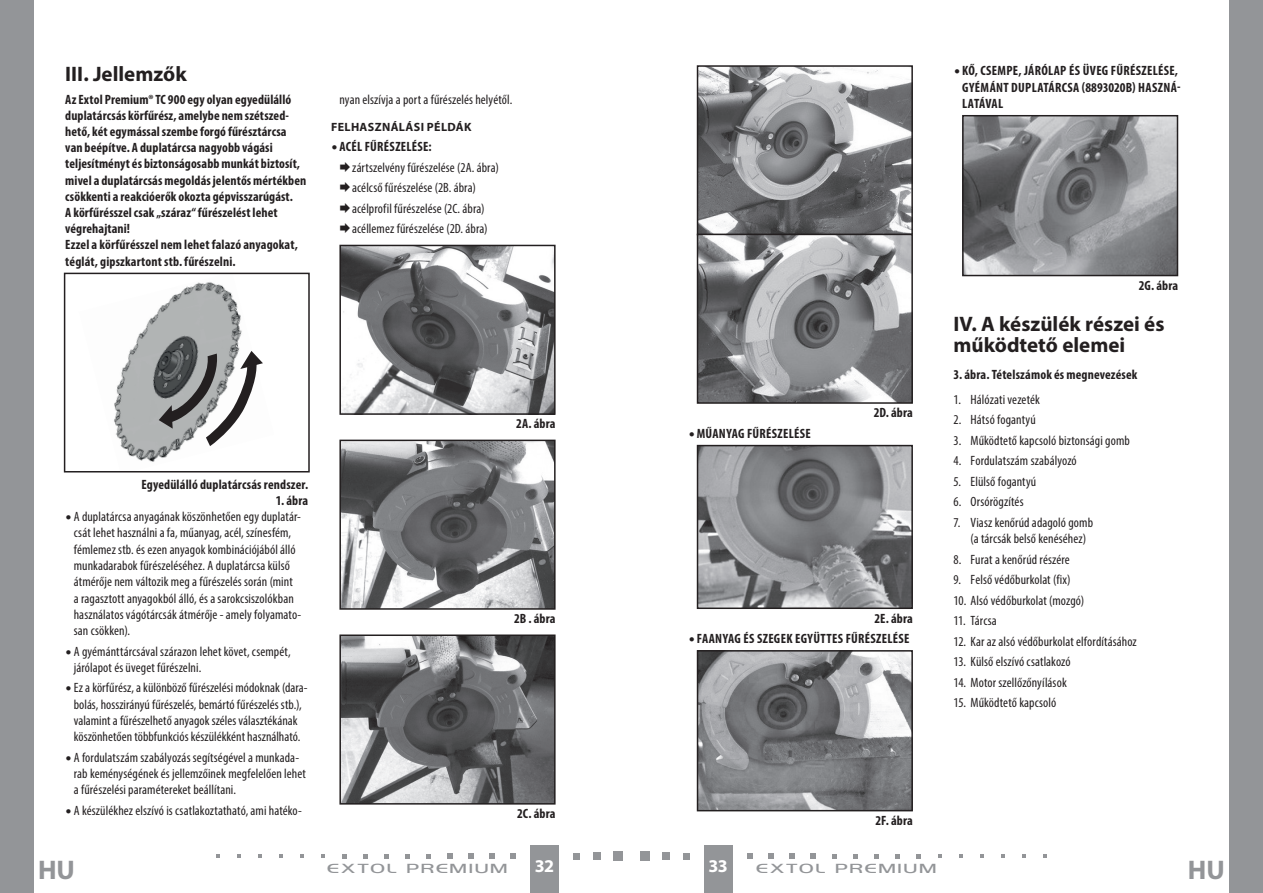
<style>
.page{position:relative;width:1263px;height:893px;background:#fff}
.page>*{position:absolute;margin:0;border:0;box-sizing:border-box;transform-origin:0 0}
.t1{font:700 27px "Myriad Pro";color:#939598}
.oddíl{font:700 21px/21px "Myriad Pro";color:#231f20}
.t2{font:700 18px "Myriad Pro";color:#fff}
.body_číslované{font:condensed 13.5px/16.2px "Myriad Pro";letter-spacing:.005em;color:#231f20}
.Normální_Italic{font:700 condensed 13.5px/16.2px "Myriad Pro";letter-spacing:.01em;color:#231f20}
.Normální{font:700 condensed 13.5px "Myriad Pro";letter-spacing:.01em;color:#231f20}
.t3{font:12px "Highland Gothic Light Medium CE";letter-spacing:.12em;color:#939598;scale:1.5 1}
.subtitulek{font:700 12px "Myriad Pro";letter-spacing:.03em;color:#231f20}
.s1{font-family:"PF Din Text Comp Pro";font-stretch:normal}
.s2{font-family:"PF Din Text Comp Pro";font-weight:700;font-stretch:normal}
</style>
<div class="page">
<div style="left:0;top:0;width:34px;height:893px;background:#939598"></div>
<div style="left:1229px;top:0;width:34px;height:893px;background:#939598"></div>
<div style="left:704px;top:844px;width:29px;height:49px;background:#939598"></div>
<div style="left:530px;top:844px;width:28px;height:49px;background:#939598"></div>
<div style="left:640px;top:851px;width:9px;height:10px;background:#939598"></div>
<div style="left:662px;top:852px;width:8px;height:8px;background:#939598"></div>
<div style="left:683px;top:853px;width:7px;height:6px;background:#939598"></div>
<svg style="left:747px;top:853px;width:6px;height:6px"></svg>
<svg style="left:768px;top:853px;width:6px;height:6px"></svg>
<svg style="left:789px;top:853px;width:6px;height:6px"></svg>
<svg style="left:811px;top:853px;width:5px;height:6px"></svg>
<svg style="left:832px;top:854px;width:5px;height:4px"></svg>
<svg style="left:853px;top:854px;width:5px;height:4px"></svg>
<svg style="left:874px;top:854px;width:5px;height:4px"></svg>
<svg style="left:895px;top:854px;width:5px;height:4px"></svg>
<svg style="left:916px;top:854px;width:5px;height:4px"></svg>
<svg style="left:938px;top:854px;width:4px;height:4px"></svg>
<svg style="left:959px;top:854px;width:4px;height:4px"></svg>
<svg style="left:980px;top:854px;width:4px;height:4px"></svg>
<svg style="left:1001px;top:854px;width:4px;height:4px"></svg>
<svg style="left:1022px;top:854px;width:4px;height:4px"></svg>
<svg style="left:1043px;top:854px;width:4px;height:4px"></svg>
<div style="left:614px;top:851px;width:9px;height:10px;background:#939598"></div>
<div style="left:593px;top:852px;width:8px;height:8px;background:#939598"></div>
<svg style="left:573px;top:853px;width:6px;height:6px"></svg>
<svg style="left:510px;top:853px;width:6px;height:6px"></svg>
<svg style="left:489px;top:853px;width:5px;height:6px"></svg>
<svg style="left:468px;top:853px;width:5px;height:6px"></svg>
<svg style="left:447px;top:853px;width:5px;height:6px"></svg>
<svg style="left:426px;top:854px;width:5px;height:4px"></svg>
<svg style="left:405px;top:854px;width:5px;height:4px"></svg>
<svg style="left:384px;top:854px;width:5px;height:4px"></svg>
<svg style="left:363px;top:854px;width:5px;height:4px"></svg>
<svg style="left:342px;top:854px;width:5px;height:4px"></svg>
<svg style="left:321px;top:854px;width:4px;height:4px"></svg>
<svg style="left:300px;top:854px;width:4px;height:4px"></svg>
<svg style="left:279px;top:854px;width:4px;height:4px"></svg>
<svg style="left:258px;top:854px;width:4px;height:4px"></svg>
<svg style="left:237px;top:854px;width:4px;height:4px"></svg>
<svg style="left:216px;top:854px;width:4px;height:4px"></svg>
<img style="left:114px;top:282px;width:128px;height:180px">
<svg style="left:159px;top:351px;width:104px;height:95px"></svg>
<div style="left:64px;top:273px;width:246px;height:199px;border:2px solid #231f20"></div>
<img style="left:342px;top:248px;width:211px;height:164px">
<div style="left:339px;top:245px;width:217px;height:170px;border:2px solid #231f20"></div>
<img style="left:342px;top:443px;width:211px;height:164px">
<div style="left:339px;top:440px;width:217px;height:170px;border:2px solid #231f20"></div>
<img style="left:342px;top:637px;width:211px;height:165px">
<div style="left:339px;top:634px;width:217px;height:171px;border:2px solid #231f20"></div>
<img style="left:700px;top:68px;width:210px;height:333px">
<div style="left:697px;top:65px;width:216px;height:170px;border:2px solid #231f20"></div>
<div style="left:697px;top:234px;width:216px;height:170px;border:2px solid #231f20"></div>
<img style="left:700px;top:448px;width:210px;height:158px">
<div style="left:697px;top:445px;width:216px;height:164px;border:2px solid #231f20"></div>
<img style="left:700px;top:653px;width:210px;height:155px">
<div style="left:697px;top:650px;width:216px;height:161px;border:2px solid #231f20"></div>
<img style="left:965px;top:118px;width:210px;height:155px">
<div style="left:962px;top:115px;width:216px;height:161px;border:2px solid #231f20"></div>
<p class="oddíl" style="left:65px;top:63px;width:123px">III. Jellemzők</p>
<p class="Normální_Italic" style="left:65px;top:91px;width:243px">Az Extol Premium® TC 900 egy olyan egyedülálló duplatárcsás körfűrész, amelybe nem szétszed&shy;hető, két egymással szembe forgó fűrésztárcsa van beépítve. A duplatárcsa nagyobb vágási teljesítményt és biztonságosabb munkát biztosít, mivel a duplatárcsás megoldás jelentős mértékben csökkenti a reakcióerők okozta gépvisszarúgást.<br>A körfűrésszel csak „száraz“ fűrészelést lehet végrehajtani!</p>
<p class="Normální_Italic" style="left:65px;top:237px;width:234px">Ezzel a körfűrésszel nem lehet falazó anyagokat, téglát, gipszkartont stb. fűrészelni.</p>
<p class="body_číslované" style="left:339px;top:91px;width:174px">nyan elszívja a port a fűrészelés helyétől.</p>
<p class="subtitulek" style="left:331px;top:119px;width:142px">FELHASZNÁLÁSI PÉLDÁK</p>
<p class="Normální_Italic" style="left:331px;top:138px;width:102px"><span class="s1">•</span> ACÉL FŰRÉSZELÉSE:</p>
<p class="body_číslované" style="left:352px;top:159px;width:148px">zártszelvény fűrészelése (2A. ábra)</p>
<p class="body_číslované" style="left:352px;top:180px;width:125px">acélcső fűrészelése (2B. ábra)</p>
<p class="body_číslované" style="left:352px;top:200px;width:134px">acélprofil fűrészelése (2C. ábra)</p>
<p class="body_číslované" style="left:352px;top:221px;width:137px">acéllemez fűrészelése (2D. ábra)</p>
<p class="Normální_Italic" style="left:141px;top:476px;width:168px">Egyedülálló duplatárcsás rendszer.</p>
<p class="Normální_Italic" style="left:276px;top:492px;width:34px">1. ábra</p>
<p class="body_číslované" style="left:74px;top:508px;width:229px;text-indent:-9px"><span class="s2">•</span> A duplatárcsa anyagának köszönhetően egy duplatár&shy;csát lehet használni a fa, műanyag, acél, színesfém, fémlemez stb. és ezen anyagok kombinációjából álló munkadarabok fűrészeléséhez. A duplatárcsa külső átmérője nem változik meg a fűrészelés során (mint<br>a ragasztott anyagokból álló, és a sarokcsiszolókban használatos vágótárcsák átmérője - amely folyamato&shy;san csökken).</p>
<p class="body_číslované" style="left:74px;top:643px;width:218px;text-indent:-9px"><span class="s2">•</span> A gyémánttárcsával szárazon lehet követ, csempét, járólapot és üveget fűrészelni.</p>
<p class="body_číslované" style="left:65px;top:680px;width:244px;text-align:center"><span class="s2">•</span> Ez a körfűrész, a különböző fűrészelési módoknak (dara&shy;bolás, hosszirányú fűrészelés, bemártó fűrészelés stb.), valamint a fűrészelhető anyagok széles választékának köszönhetően többfunkciós készülékként használható.</p>
<p class="body_číslované" style="left:74px;top:749px;width:234px;text-indent:-9px"><span class="s2">•</span> A fordulatszám szabályozás segítségével a munkada&shy;rab keménységének és jellemzőinek megfelelően lehet a fűrészelési paramétereket beállítani.</p>
<p class="body_číslované" style="left:65px;top:802px;width:238px"><span class="s2">•</span> A készülékhez elszívó is csatlakoztatható, ami hatéko-</p>
<p class="Normální_Italic" style="left:516px;top:415px;width:41px">2A. ábra</p>
<p class="Normální_Italic" style="left:514px;top:610px;width:43px">2B . ábra</p>
<p class="Normální_Italic" style="left:517px;top:805px;width:40px">2C. ábra</p>
<p class="Normální_Italic" style="left:962px;top:63px;width:220px;text-indent:-9px"><span class="s1">•</span> KŐ, CSEMPE, JÁRÓLAP ÉS ÜVEG FŰRÉSZELÉSE,<br>GYÉMÁNT DUPLATÁRCSA (8893020B) HASZNÁ-<br>LATÁVAL</p>
<p class="Normální_Italic" style="left:688px;top:425px;width:124px"><span class="s1">•</span>MŰANYAG FŰRÉSZELÉSE</p>
<p class="Normální_Italic" style="left:874px;top:404px;width:41px">2D. ábra</p>
<p class="Normální_Italic" style="left:874px;top:610px;width:40px">2E. ábra</p>
<p class="Normální_Italic" style="left:688px;top:630px;width:222px"><span class="s1">•</span> FAANYAG ÉS SZEGEK EGYÜTTES FŰRÉSZELÉSE</p>
<p class="Normální_Italic" style="left:1139px;top:277px;width:41px">2G. ábra</p>
<p class="oddíl" style="left:954px;top:313px;width:212px">IV. A készülék részei és működtető elemei</p>
<p class="Normální" style="left:954px;top:366px;width:185px">3. ábra. Tételszámok és megnevezések</p>
<p class="body_číslované" style="left:954px;top:391px;width:88px">1. Hálózati vezeték</p>
<p class="body_číslované" style="left:954px;top:412px;width:84px">2. Hátsó fogantyú</p>
<p class="body_číslované" style="left:954px;top:432px;width:178px">3. Működtető kapcsoló biztonsági gomb</p>
<p class="body_číslované" style="left:954px;top:453px;width:125px">4. Fordulatszám szabályozó</p>
<p class="body_číslované" style="left:954px;top:473px;width:84px">5. Elülső fogantyú</p>
<p class="body_číslované" style="left:954px;top:494px;width:71px">6. Orsórögzítés</p>
<p class="body_číslované" style="left:971px;top:514px;width:124px;text-indent:-17px">7. Viasz kenőrúd adagoló gomb (a tárcsák belső kenéséhez)</p>
<p class="body_číslované" style="left:954px;top:551px;width:118px">8. Furat a kenőrúd részére</p>
<p class="body_číslované" style="left:954px;top:572px;width:118px">9. Felső védőburkolat (fix)</p>
<p class="body_číslované" style="left:954px;top:592px;width:132px">10. Alsó védőburkolat (mozgó)</p>
<p class="body_číslované" style="left:954px;top:613px;width:45px">11. Tárcsa</p>
<p class="body_číslované" style="left:954px;top:633px;width:185px">12. Kar az alsó védőburkolat elfordításához</p>
<p class="body_číslované" style="left:954px;top:654px;width:119px">13. Külső elszívó csatlakozó</p>
<p class="body_číslované" style="left:954px;top:674px;width:115px">14. Motor szellőzőnyílások</p>
<p class="body_číslované" style="left:954px;top:695px;width:104px">15. Működtető kapcsoló</p>
<p class="Normální_Italic" style="left:876px;top:812px;width:39px">2F. ábra</p>
<h1 class="t1" style="left:38px;top:852px;width:38px">HU</h1>
<p class="t3" style="left:327px;top:861px;width:122px">EXTOL PREMIUM</p>
<h3 class="t2" style="left:535px;top:855px;width:21px">32</h3>
<h3 class="t2" style="left:708px;top:855px;width:21px">33</h3>
<p class="t3" style="left:756px;top:861px;width:122px">EXTOL PREMIUM</p>
<h1 class="t1" style="left:1188px;top:852px;width:38px">HU</h1>
</div>
